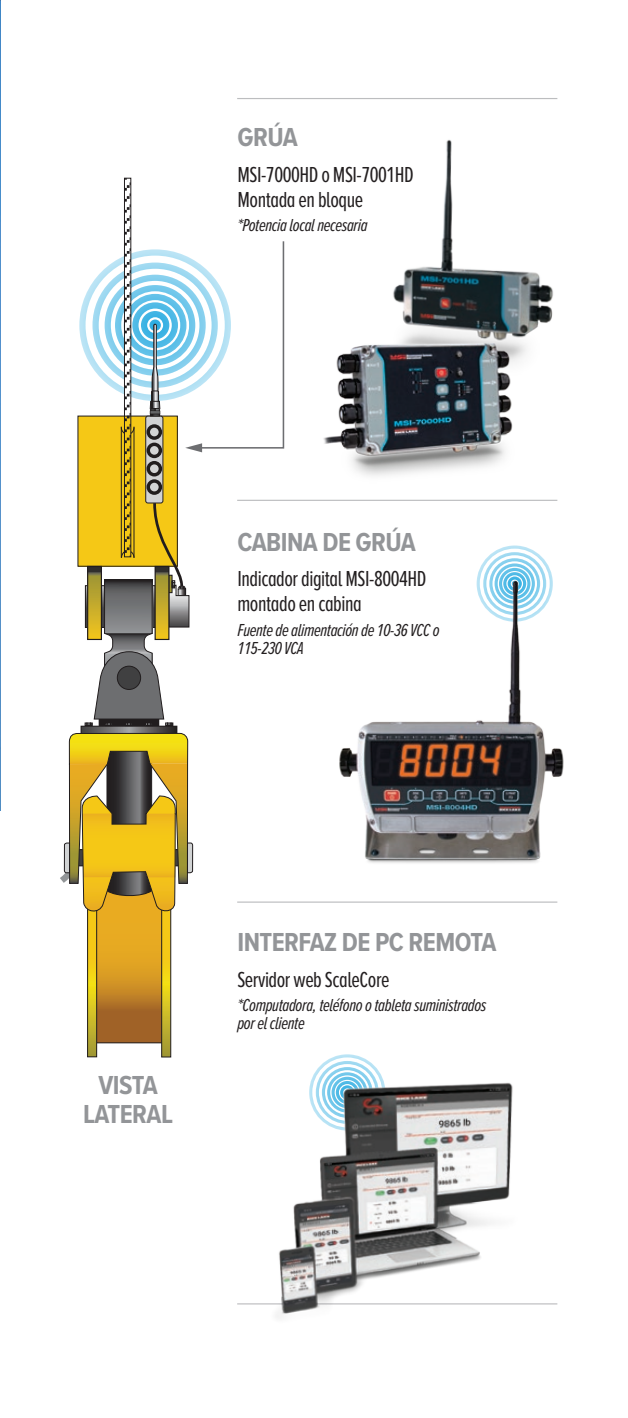
<style>
.page{position:relative;width:628px;height:1418px;background:#fff}
.page>*{position:absolute;margin:0;border:0;box-sizing:border-box;transform-origin:0 0}
.TOC_Products{font:700 27px/29.2px "Proxima Nova A Cond";letter-spacing:-.02em;color:#939598;text-align:center}
.TOC_Products-2{font:22.5px/25.4px "Proxima Nova A Ex Cn";letter-spacing:-.02em;color:#231f20}
.TOC_Products-3{font:italic 18px/18px "Proxima Nova A Ex Cn";letter-spacing:-.02em;color:#231f20}
</style>
<div class="page">
<img style="left:0;top:0;width:1px;height:730px">
<img style="left:0;top:730px;width:1px;height:351px">
<hr style="left:237px;top:901px;width:320px;height:1px;background:#bcbdbf">
<hr style="left:237px;top:1303px;width:320px;height:1px;background:#bcbdbf">
<hr style="left:237px;top:500px;width:320px;height:1px;background:#bcbdbf">
<hr style="left:237px;top:98px;width:320px;height:1px;background:#bcbdbf">
<svg style="left:479px;top:545px;width:72px;height:26px"></svg>
<img style="left:237px;top:1054px;width:316px;height:264px">
<svg style="left:60px;top:739px;width:133px;height:318px"></svg>
<svg style="left:68px;top:177px;width:120px;height:707px"></svg>
<div style="left:146px;top:416px;width:17px;height:87px;background:#d1d2d4;border-radius:2px"></div>
<div style="left:145px;top:416px;width:18px;height:87px;border:1px solid #231f20;border-radius:2px"></div>
<svg style="left:146px;top:479px;width:16px;height:16px"></svg>
<div style="left:150px;top:483px;width:9px;height:8px;background:#d3d4d5;border-radius:50%"></div>
<div style="left:146px;top:461px;width:16px;height:15px;background:#211d1e;border-radius:50%"></div>
<div style="left:150px;top:464px;width:9px;height:9px;background:#d3d4d5;border-radius:50%"></div>
<svg style="left:146px;top:442px;width:16px;height:16px"></svg>
<div style="left:150px;top:446px;width:9px;height:9px;background:#d3d4d5;border-radius:50%"></div>
<svg style="left:85px;top:496px;width:105px;height:230px"></svg>
<img style="left:339px;top:571px;width:225px;height:292px">
<img style="left:393px;top:139px;width:160px;height:169px">
<img style="left:323px;top:308px;width:230px;height:168px">
<svg style="left:79px;top:240px;width:206px;height:212px"></svg>
<p class="TOC_Products" style="left:237px;top:122px;width:62px">GRÚA</p>
<p class="TOC_Products-2" style="left:237px;top:160px;width:178px">MSI-7000HD o MSI-7001HD<br>Montada en bloque</p>
<p class="TOC_Products-3" style="left:237px;top:216px;width:132px">*Potencia local necesaria</p>
<p class="TOC_Products" style="left:237px;top:526px;width:180px">CABINA DE GRÚA</p>
<p class="TOC_Products-2" style="left:237px;top:565px;width:190px">Indicador digital MSI-8004HD montado en cabina</p>
<p class="TOC_Products-3" style="left:237px;top:620px;width:204px">Fuente de alimentación de 10-36 VCC o<br>115-230 VCA</p>
<p class="TOC_Products" style="left:83px;top:1069px;width:91px">VISTA<br>LATERAL</p>
<p class="TOC_Products" style="left:237px;top:927px;width:260px">INTERFAZ DE PC REMOTA</p>
<p class="TOC_Products-2" style="left:237px;top:965px;width:154px">Servidor web ScaleCore</p>
<p class="TOC_Products-3" style="left:237px;top:995px;width:251px">*Computadora, teléfono o tableta suministrados por el cliente</p>
</div>
